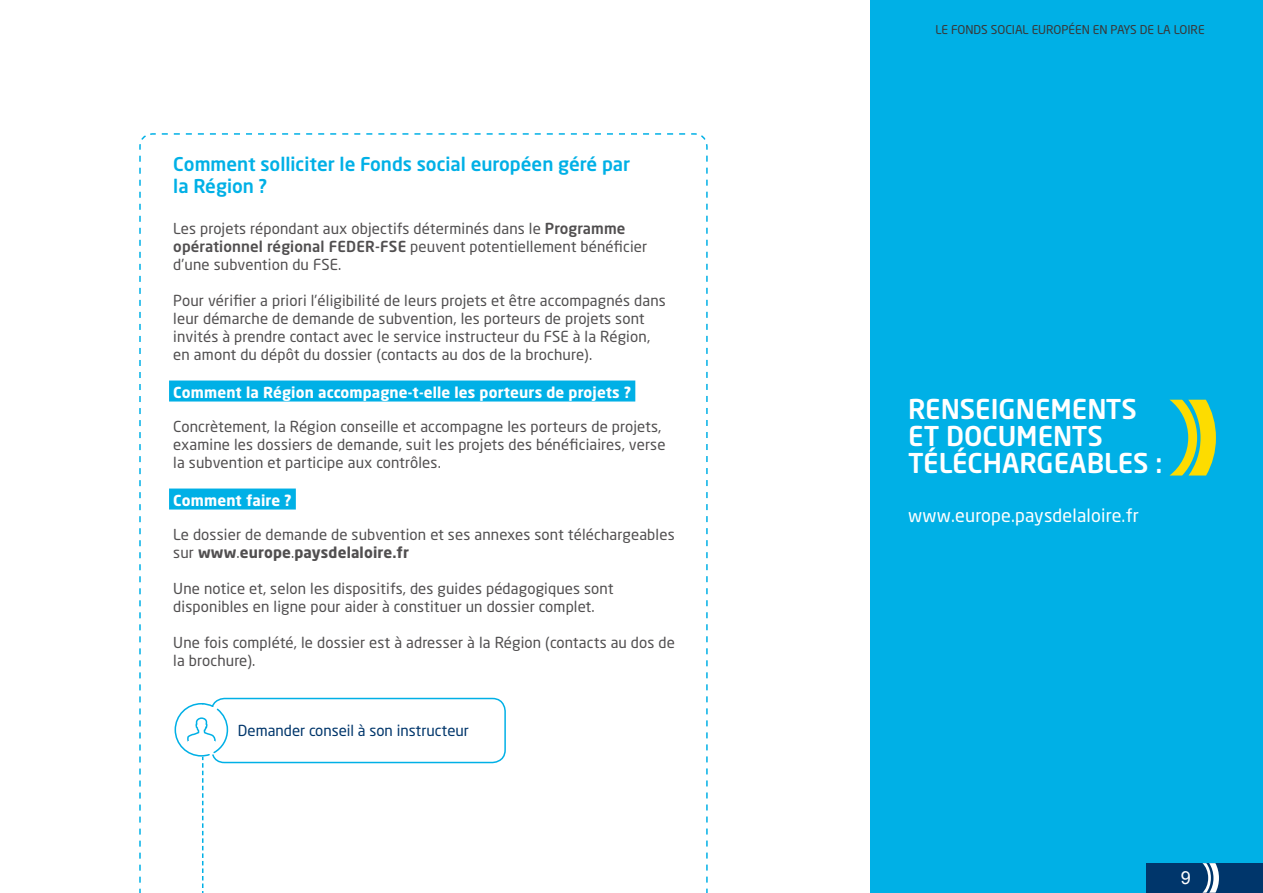
<style>
.page{position:relative;width:1263px;height:893px;background:#fff}
.page>*{position:absolute;margin:0;border:0;box-sizing:border-box;transform-origin:0 0}
.t1{font:500 27px "Neo Sans Std";color:#fff}
.t2{font:500 18.75px/22.5px "Neo Sans Std";color:#00b0e6}
.t3{font:18px "Neo Sans Std";letter-spacing:.01em;color:#fff}
.t4{font:18px "Arial";color:#fff}
.t5{font:15px/18px "Neo Sans Std";letter-spacing:.01em;color:#514f50}
.t6{font:700 15px "Neo Sans Std";letter-spacing:.01em;color:#fff}
.t7{font:15px "Neo Sans Std";color:#00366b}
.t8{font:12px "Neo Sans Std";color:#393738}
.s1{font-weight:500}
.s2{font-weight:700}
</style>
<div class="page">
<div style="left:870px;top:0;width:393px;height:893px;background:#00b0e6"></div>
<div style="left:1146px;top:863px;width:117px;height:30px;background:#00366b"></div>
<svg style="left:1202px;top:863px;width:17px;height:30px"></svg>
<svg style="left:139px;top:133px;width:569px;height:760px"></svg>
<div style="left:169px;top:380px;width:466px;height:21px;background:#00b0e6"></div>
<div style="left:169px;top:488px;width:127px;height:21px;background:#00b0e6"></div>
<svg style="left:1170px;top:400px;width:46px;height:75px"></svg>
<div style="left:211px;top:698px;width:295px;height:65px;border:2px solid #00b0e6;border-radius:13px"></div>
<svg style="left:174px;top:702px;width:55px;height:191px"></svg>
<p class="t2" style="left:173px;top:152px;width:458px">Comment solliciter le Fonds social européen géré par la Région ?</p>
<p class="t5" style="left:173px;top:219px;width:476px">Les projets répondant aux objectifs déterminés dans le <span class="s1">Programme opérationnel régional FEDER-FSE</span> peuvent potentiellement bénéficier d’une subvention du FSE.</p>
<p class="t5" style="left:173px;top:291px;width:494px">Pour vérifier a priori l’éligibilité de leurs projets et être accompagnés dans leur démarche de demande de subvention, les porteurs de projets sont invités à prendre contact avec le service instructeur du FSE à la Région, en amont du dépôt du dossier (contacts au dos de la brochure).</p>
<p class="t6" style="left:173px;top:382px;width:459px">Comment la Région accompagne-t-elle les porteurs de projets ?</p>
<p class="t5" style="left:173px;top:417px;width:494px">Concrètement, la Région conseille et accompagne les porteurs de projets, examine les dossiers de demande, suit les projets des bénéficiaires, verse la subvention et participe aux contrôles.</p>
<p class="t6" style="left:173px;top:490px;width:120px">Comment faire ?</p>
<p class="t5" style="left:173px;top:525px;width:503px">Le dossier de demande de subvention et ses annexes sont téléchargeables sur <span class="s2">www</span>.<span class="s2">europe</span>.<span class="s2">paysdelaloire.fr</span></p>
<p class="t5" style="left:173px;top:579px;width:442px">Une notice et, selon les dispositifs, des guides pédagogiques sont disponibles en ligne pour aider à constituer un dossier complet.</p>
<p class="t5" style="left:173px;top:633px;width:503px">Une fois complété, le dossier est à adresser à la Région (contacts au dos de la brochure).</p>
<p class="t7" style="left:238px;top:721px;width:233px">Demander conseil à son instructeur</p>
<p class="t8" style="left:935px;top:22px;width:271px">LE FONDS SOCIAL européen EN PAYS DE LA LOIRE</p>
<h1 class="t1" style="left:908px;top:392px;width:17px">REN</h1>
<h1 class="t1" style="left:960px;top:392px;width:31px">SEIGNE</h1>
<h1 class="t1" style="left:1050px;top:392px;width:39px">MENT</h1>
<h1 class="t1" style="left:1121px;top:392px;width:17px">S</h1>
<h1 class="t1" style="left:908px;top:419px;width:74px">et DOCU</h1>
<h1 class="t1" style="left:1016px;top:419px;width:39px">MENT</h1>
<h1 class="t1" style="left:1087px;top:419px;width:17px">S</h1>
<h1 class="t1" style="left:908px;top:446px;width:112px">TÉLÉCHARGEA</h1>
<h1 class="t1" style="left:1087px;top:446px;width:77px">BLES :</h1>
<p class="t3" style="left:908px;top:504px;width:232px">www.europe.paysdelaloire.fr</p>
<p class="t4" style="left:1181px;top:866px;width:12px">9</p>
</div>
